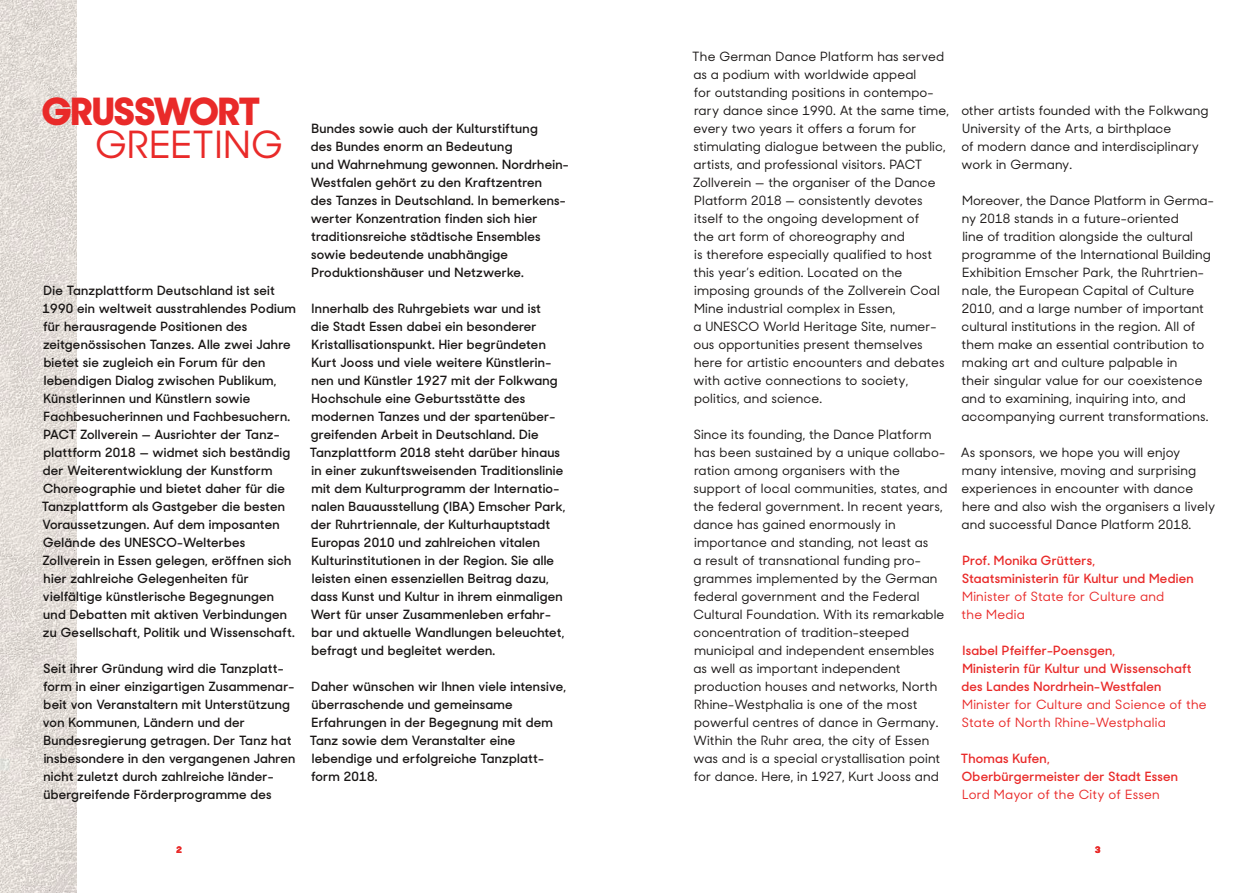
<style>
.page{position:relative;width:1259px;height:893px;background:#fff}
.page>*{position:absolute;margin:0;border:0;box-sizing:border-box;transform-origin:0 0}
.t1{font:800 37.5px "Sharp Sans Display No 2";color:#e92a29}
.t2{font:500 37.5px "Sharp Sans Display No 2";color:#e92a29}
.t3{font:600 12.75px/18px "Sharp Sans Display No 2";letter-spacing:.02em;color:#191615}
.t4{font:500 12.75px/18px "Sharp Sans Display No 2";letter-spacing:.01em;color:#191615}
.t5{font:600 12.75px/18px "Sharp Sans Display No 2";letter-spacing:.02em;color:#e92a29}
.t6{font:500 12.75px/18px "Sharp Sans Display No 2";letter-spacing:.02em;color:#e92a29}
.t7{font:800 9px "Sharp Sans Display No 2";color:#e92a29}
</style>
<div class="page">
<img style="left:0;top:0;width:77px;height:893px">
<h1 class="t1" style="left:42px;top:79px;width:220px">GRUSSWORT</h1>
<h1 class="t2" style="left:95px;top:113px;width:189px">GREETING</h1>
<p class="t3" style="left:42px;top:280px;width:255px">Die Tanzplattform Deutschland ist seit 1990 ein weltweit ausstrahlendes Podium für herausragende Positionen des zeitgenössischen Tanzes. Alle zwei Jahre bietet sie zugleich ein Forum für den lebendigen Dialog zwischen Publikum, Künstlerinnen und Künstlern sowie Fachbesucherinnen und Fachbesuchern.<br>PACT Zollverein — Ausrichter der Tanz&shy;plattform 2018 — widmet sich beständig der Weiterentwicklung der Kunstform Choreographie und bietet daher für die Tanzplattform als Gastgeber die besten Voraussetzungen. Auf dem imposanten Gelände des UNESCO-Welterbes Zollverein in Essen gelegen, eröffnen sich hier zahlreiche Gelegenheiten für vielfältige künstlerische Begegnungen und Debatten mit aktiven Verbindungen zu Gesellschaft, Politik und Wissenschaft.</p>
<p class="t3" style="left:43px;top:658px;width:254px">Seit ihrer Gründung wird die Tanzplatt&shy;form in einer einzigartigen Zusammenar&shy;beit von Veranstaltern mit Unterstützung von Kommunen, Ländern und der Bundesregierung getragen. Der Tanz hat insbesondere in den vergangenen Jahren nicht zuletzt durch zahlreiche länder&shy;übergreifende Förderprogramme des</p>
<p class="t3" style="left:311px;top:118px;width:259px">Bundes sowie auch der Kulturstiftung<br>des Bundes enorm an Bedeutung<br>und Wahrnehmung gewonnen. Nordrhein-Westfalen gehört zu den Kraftzentren<br>des Tanzes in Deutschland. In bemerkens&shy;werter Konzentration finden sich hier traditionsreiche städtische Ensembles sowie bedeutende unabhängige Produktionshäuser und Netzwerke.</p>
<p class="t3" style="left:310px;top:298px;width:257px">Innerhalb des Ruhrgebiets war und ist<br>die Stadt Essen dabei ein besonderer Kristallisationspunkt. Hier begründeten Kurt Jooss und viele weitere Künstlerin&shy;nen und Künstler 1927 mit der Folkwang Hochschule eine Geburtsstätte des modernen Tanzes und der spartenüber&shy;greifenden Arbeit in Deutschland. Die Tanzplattform 2018 steht darüber hinaus in einer zukunftsweisenden Traditionslinie mit dem Kulturprogramm der Internatio&shy;nalen Bauausstellung (IBA) Emscher Park, der Ruhrtriennale, der Kulturhauptstadt Europas 2010 und zahlreichen vitalen Kulturinstitutionen in der Region. Sie alle leisten einen essenziellen Beitrag dazu, dass Kunst und Kultur in ihrem einmaligen Wert für unser Zusammenleben erfahr&shy;bar und aktuelle Wandlungen beleuchtet, befragt und begleitet werden.</p>
<p class="t3" style="left:310px;top:676px;width:258px">Daher wünschen wir Ihnen viele intensive, überraschende und gemeinsame<br>Erfahrungen in der Begegnung mit dem<br>Tanz sowie dem Veranstalter eine lebendige und erfolgreiche Tanzplatt&shy;form 2018.</p>
<p class="t4" style="left:692px;top:46px;width:258px">The German Dance Platform has served as a podium with worldwide appeal<br>for outstanding positions in contempo&shy;rary dance since 1990. At the same time, every two years it offers a forum for stimulating dialogue between the public, artists, and professional visitors. PACT Zollverein — the organiser of the Dance Platform 2018 — consistently devotes itself to the ongoing development of<br>the art form of choreography and<br>is therefore especially qualified to host this year’s edition. Located on the imposing grounds of the Zollverein Coal Mine industrial complex in Essen,<br>a UNESCO World Heritage Site, numer&shy;ous opportunities present themselves here for artistic encounters and debates with active connections to society, politics, and science.</p>
<p class="t4" style="left:693px;top:424px;width:256px">Since its founding, the Dance Platform has been sustained by a unique collabo&shy;ration among organisers with the support of local communities, states, and the federal government. In recent years, dance has gained enormously in importance and standing, not least as<br>a result of transnational funding pro&shy;grammes implemented by the German federal government and the Federal Cultural Foundation. With its remarkable concentration of tradition-steeped municipal and independent ensembles as well as important independent production houses and networks, North Rhine-Westphalia is one of the most powerful centres of dance in Germany.<br>Within the Ruhr area, the city of Essen was and is a special crystallisation point for dance. Here, in 1927, Kurt Jooss and</p>
<p class="t4" style="left:961px;top:100px;width:249px">other artists founded with the Folkwang University of the Arts, a birthplace<br>of modern dance and interdisciplinary work in Germany.</p>
<p class="t4" style="left:961px;top:190px;width:254px">Moreover, the Dance Platform in Germa&shy;ny 2018 stands in a future-oriented<br>line of tradition alongside the cultural programme of the International Building Exhibition Emscher Park, the Ruhrtrien&shy;nale, the European Capital of Culture 2010, and a large number of important cultural institutions in the region. All of them make an essential contribution to making art and culture palpable in<br>their singular value for our coexistence and to examining, inquiring into, and accompanying current transformations.</p>
<p class="t4" style="left:961px;top:442px;width:256px">As sponsors, we hope you will enjoy many intensive, moving and surprising experiences in encounter with dance here and also wish the organisers a lively and successful Dance Platform 2018.</p>
<p class="t5" style="left:962px;top:550px;width:233px">Prof. Monika Grütters,<br>Staatsministerin für Kultur und Medien</p>
<p class="t6" style="left:961px;top:586px;width:204px">Minister of State for Culture and the Media</p>
<p class="t5" style="left:961px;top:640px;width:231px">Isabel Pfeiffer-Poensgen,<br>Ministerin für Kultur und Wissenschaft des Landes Nordrhein-Westfalen</p>
<p class="t6" style="left:962px;top:694px;width:246px">Minister for Culture and Science of the<br>State of North Rhine-Westphalia</p>
<p class="t5" style="left:960px;top:748px;width:219px">Thomas Kufen,<br>Oberbürgermeister der Stadt Essen</p>
<p class="t6" style="left:962px;top:784px;width:199px">Lord Mayor of the City of Essen</p>
<p class="t7" style="left:176px;top:842px;width:7px">2</p>
<p class="t7" style="left:1095px;top:842px;width:7px">3</p>
</div>
